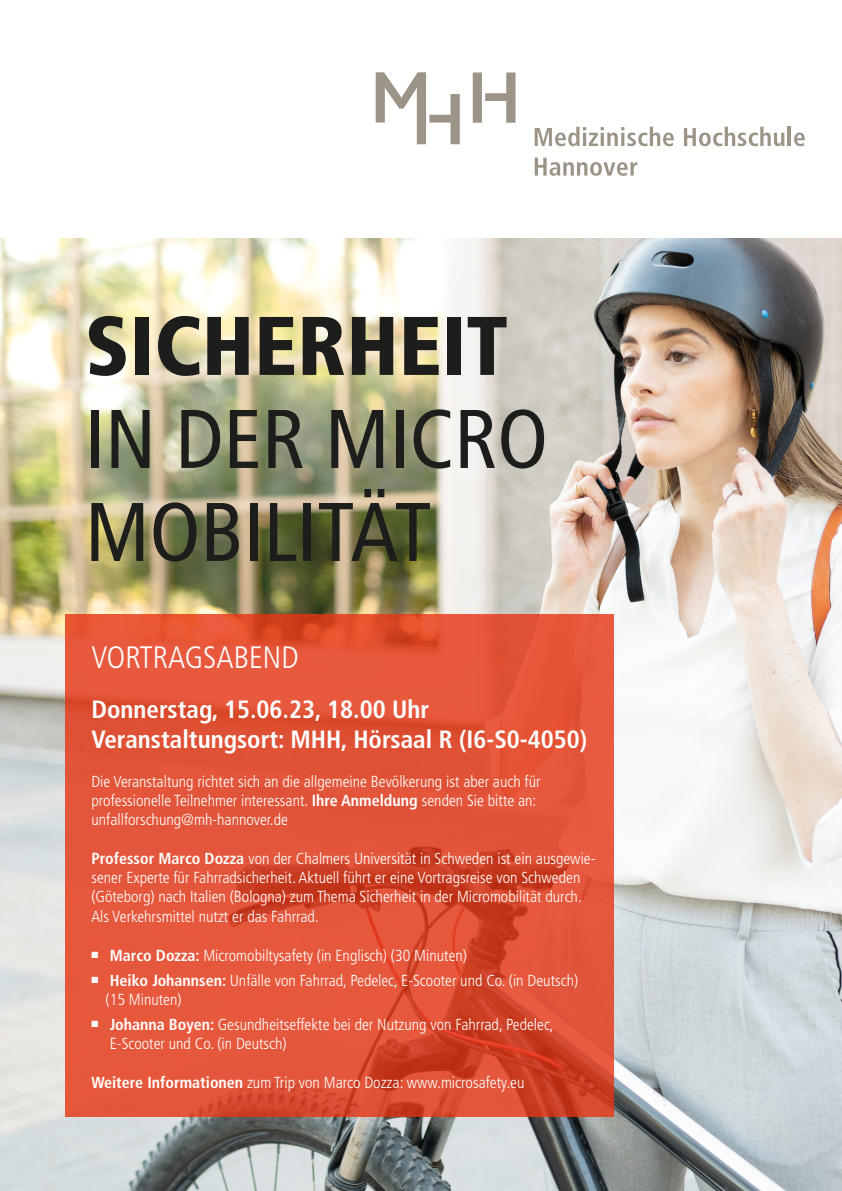
<style>
.page{position:relative;width:842px;height:1191px;background:#fff}
.page>*{position:absolute;margin:0;border:0;box-sizing:border-box;transform-origin:0 0}
.t1{font:900 condensed 83px/93px "Frutiger LT Std";color:#1d1d1b}
.t2{font:condensed 83px "Frutiger LT Std";color:#1d1d1b}
.t3{font:300 condensed 31px "Frutiger LT Std";color:#fff}
.t4{font:700 condensed 25px/30px "Frutiger LT Std";color:#fff}
.t5{font:300 condensed 16px/19.2px "Frutiger LT Std";color:#fff}
.s1{font-weight:400}
.s2{font-weight:700}
</style>
<div class="page">
<img style="left:0;top:239px;width:842px;height:952px">
<svg style="left:65px;top:614px;width:549px;height:503px;fill:#e4563b"></svg>
<svg style="left:376px;top:72px;width:84px;height:72px"></svg>
<svg style="left:473px;top:72px;width:42px;height:51px"></svg>
<svg style="left:535px;top:158px;width:102px;height:18px"></svg>
<svg style="left:535px;top:127px;width:139px;height:19px"></svg>
<svg style="left:684px;top:127px;width:100px;height:19px"></svg>
<hr style="left:788px;top:127px;width:3px;height:19px;background:#9c9486">
<svg style="left:794px;top:132px;width:11px;height:14px"></svg>
<p class="t1" style="left:85px;top:299px;width:464px">SICHERHEIT<br><span class="s1">IN DER MICRO</span></p>
<p class="t2" style="left:85px;top:484px;width:348px">MOBILITÄT</p>
<p class="t3" style="left:91px;top:639px;width:209px">VORTRAGSABEND</p>
<p class="t4" style="left:91px;top:694px;width:497px">Donnerstag, 15.06.23, 18.00 Uhr<br>Veranstaltungsort: MHH, Hörsaal R (I6-S0-4050)</p>
<p class="t5" style="left:91px;top:771px;width:451px">Die Veranstaltung richtet sich an die allgemeine Bevölkerung ist aber auch für professionelle Teilnehmer interessant. <span class="s2">Ihre Anmeldung</span> senden Sie bitte an: unfallforschung@mh-hannover.de</p>
<p class="t5" style="left:91px;top:849px;width:506px"><span class="s2">Professor Marco Dozza</span> von der Chalmers Universität in Schweden ist ein ausgewie&shy;sener Experte für Fahrradsicherheit. Aktuell führt er eine Vortragsreise von Schweden (Göteborg) nach Italien (Bologna) zum Thema Sicherheit in der Micromobilität durch.<br>Als Verkehrsmittel nutzt er das Fahrrad.</p>
<p class="t5" style="left:91px;top:945px;width:377px">■ <span class="s2">Marco Dozza:</span> Micromobiltysafety (in Englisch) (30 Minuten)</p>
<p class="t5" style="left:106px;top:970px;width:474px;text-indent:-14px">■ <span class="s2">Heiko Johannsen:</span> Unfälle von Fahrrad, Pedelec, E-Scooter und Co. (in Deutsch) (15 Minuten)</p>
<p class="t5" style="left:110px;top:1014px;width:445px;text-indent:-18px">■ <span class="s2">Johanna Boyen:</span> Gesundheitseffekte bei der Nutzung von Fahrrad, Pedelec,<br>E-Scooter und Co. (in Deutsch)</p>
<p class="t5" style="left:91px;top:1073px;width:434px"><span class="s2">Weitere Informationen</span> zum Trip von Marco Dozza: www.microsafety.eu</p>
</div>
